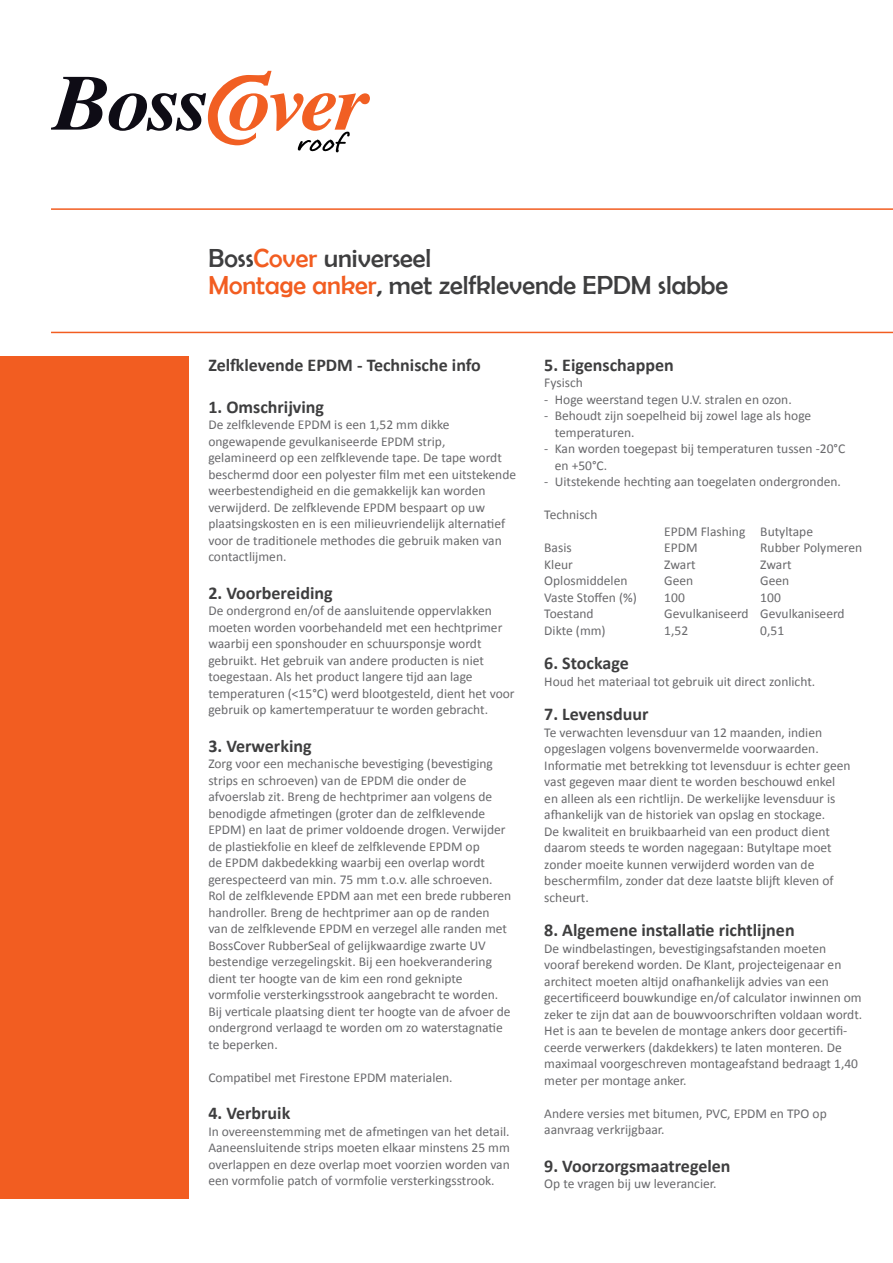
<style>
.page{position:relative;width:893px;height:1263px;background:#fff}
.page>*{position:absolute;margin:0;border:0;box-sizing:border-box;transform-origin:0 0}
.t1{font:26.25px/26.2px "Berlin Sans FB";color:#3e3e3f}
.t2{font:700 18px "Calibri";color:#3e3e3f}
.t3{font:13.5px/16.5px "Calibri";color:#69696c}
.s1{color:#f25d21}
</style>
<div class="page">
<div style="left:0;top:356px;width:189px;height:842px;background:#f25d21"></div>
<svg style="left:51px;top:71px;width:319px;height:81px"></svg>
<hr style="left:51px;top:208px;width:842px;height:2px;background:#f25d21">
<hr style="left:51px;top:332px;width:842px;height:1px;background:#f25d21">
<h1 class="t1" style="left:208px;top:245px;width:521px">Boss<span class="s1">Cover</span> universeel<br><span class="s1">Montage anker</span>, met zelfklevende EPDM slabbe</h1>
<h2 class="t2" style="left:208px;top:354px;width:274px">Zelfklevende EPDM - Technische info</h2>
<h2 class="t2" style="left:208px;top:396px;width:117px">1. Omschrijving</h2>
<p class="t3" style="left:208px;top:416px;width:309px">De zelfklevende EPDM is een 1,52 mm dikke ongewapende gevulkaniseerde EPDM strip, gelamineerd op een zelfklevende tape. De tape wordt beschermd door een polyester film met een uitstekende weerbestendigheid en die gemakkelijk kan worden verwijderd. De zelfklevende EPDM bespaart op uw plaatsingskosten en is een milieuvriendelijk alternatief voor de traditionele methodes die gebruik maken van contactlijmen.</p>
<h2 class="t2" style="left:208px;top:582px;width:126px">2. Voorbereiding</h2>
<p class="t3" style="left:208px;top:602px;width:308px">De ondergrond en/of de aansluitende oppervlakken moeten worden voorbehandeld met een hechtprimer waarbij een sponshouder en schuursponsje wordt gebruikt. Het gebruik van andere producten is niet toegestaan. Als het product langere tijd aan lage temperaturen (&lt;15°C) werd blootgesteld, dient het voor gebruik op kamertemperatuur te worden gebracht.</p>
<h2 class="t2" style="left:208px;top:735px;width:105px">3. Verwerking</h2>
<p class="t3" style="left:208px;top:755px;width:304px">Zorg voor een mechanische bevestiging (bevestiging strips en schroeven) van de EPDM die onder de afvoerslab zit. Breng de hechtprimer aan volgens de benodigde afmetingen (groter dan de zelfklevende EPDM) en laat de primer voldoende drogen. Verwijder de plastiekfolie en kleef de zelfklevende EPDM op<br>de EPDM dakbedekking waarbij een overlap wordt gerespecteerd van min. 75 mm t.o.v. alle schroeven.<br>Rol de zelfklevende EPDM aan met een brede rubberen handroller. Breng de hechtprimer aan op de randen van de zelfklevende EPDM en verzegel alle randen met BossCover RubberSeal of gelijkwaardige zwarte UV bestendige verzegelingskit. Bij een hoekverandering dient ter hoogte van de kim een rond geknipte vormfolie versterkingsstrook aangebracht te worden.<br>Bij verticale plaatsing dient ter hoogte van de afvoer de ondergrond verlaagd te worden om zo waterstagnatie te beperken.</p>
<p class="t3" style="left:208px;top:1068px;width:246px">Compatibel met Firestone EPDM materialen.</p>
<h2 class="t2" style="left:208px;top:1102px;width:83px">4. Verbruik</h2>
<p class="t3" style="left:208px;top:1122px;width:303px;text-align:justify">In overeenstemming met de afmetingen van het detail.<br>Aaneensluitende strips moeten elkaar minstens 25 mm overlappen en deze overlap moet voorzien worden van een vormfolie patch of vormfolie versterkingsstrook.</p>
<h2 class="t2" style="left:544px;top:354px;width:131px">5. Eigenschappen</h2>
<p class="t3" style="left:544px;top:374px;width:40px">Fysisch</p>
<p class="t3" style="left:544px;top:390px;width:249px">- Hoge weerstand tegen U.V. stralen en ozon.</p>
<p class="t3" style="left:555px;top:407px;width:258px;text-indent:-11px">- Behoudt zijn soepelheid bij zowel lage als hoge temperaturen.</p>
<p class="t3" style="left:555px;top:440px;width:292px;text-indent:-11px">- Kan worden toegepast bij temperaturen tussen -20°C en +50°C.</p>
<p class="t3" style="left:544px;top:473px;width:298px">- Uitstekende hechting aan toegelaten ondergronden.</p>
<p class="t3" style="left:544px;top:506px;width:55px">Technisch</p>
<p class="t3" style="left:664px;top:522px;width:150px">EPDM Flashing Butyltape</p>
<p class="t3" style="left:544px;top:539px;width:29px">Basis</p>
<p class="t3" style="left:664px;top:539px;width:35px">EPDM</p>
<p class="t3" style="left:760px;top:539px;width:103px">Rubber Polymeren</p>
<p class="t3" style="left:544px;top:555px;width:30px">Kleur</p>
<p class="t3" style="left:664px;top:555px;width:33px">Zwart</p>
<p class="t3" style="left:760px;top:555px;width:33px">Zwart</p>
<p class="t3" style="left:544px;top:572px;width:85px">Oplosmiddelen</p>
<p class="t3" style="left:664px;top:572px;width:31px">Geen</p>
<p class="t3" style="left:760px;top:572px;width:31px">Geen</p>
<p class="t3" style="left:544px;top:588px;width:94px">Vaste Stoffen (%)</p>
<p class="t3" style="left:664px;top:588px;width:22px">100</p>
<p class="t3" style="left:760px;top:588px;width:22px">100</p>
<p class="t3" style="left:544px;top:605px;width:51px">Toestand</p>
<p class="t3" style="left:664px;top:605px;width:182px">Gevulkaniseerd Gevulkaniseerd</p>
<p class="t3" style="left:544px;top:621px;width:63px">Dikte (mm)</p>
<p class="t3" style="left:664px;top:621px;width:25px">1,52</p>
<p class="t3" style="left:760px;top:621px;width:25px">0,51</p>
<h2 class="t2" style="left:544px;top:652px;width:86px">6. Stockage</h2>
<p class="t3" style="left:544px;top:672px;width:272px">Houd het materiaal tot gebruik uit direct zonlicht.</p>
<h2 class="t2" style="left:544px;top:703px;width:106px">7. Levensduur</h2>
<p class="t3" style="left:544px;top:723px;width:308px">Te verwachten levensduur van 12 maanden, indien opgeslagen volgens bovenvermelde voorwaarden.<br>Informatie met betrekking tot levensduur is echter geen vast gegeven maar dient te worden beschouwd enkel en alleen als een richtlijn. De werkelijke levensduur is afhankelijk van de historiek van opslag en stockage.<br>De kwaliteit en bruikbaarheid van een product dient daarom steeds te worden nagegaan: Butyltape moet zonder moeite kunnen verwijderd worden van de beschermfilm, zonder dat deze laatste blijft kleven of scheurt.</p>
<h2 class="t2" style="left:544px;top:919px;width:252px">8. Algemene installatie richtlijnen</h2>
<p class="t3" style="left:544px;top:939px;width:319px">De windbelastingen, bevestigingsafstanden moeten vooraf berekend worden. De Klant, projecteigenaar en architect moeten altijd onafhankelijk advies van een gecertificeerd bouwkundige en/of calculator inwinnen om zeker te zijn dat aan de bouwvoorschriften voldaan wordt.<br>Het is aan te bevelen de montage ankers door gecertifi&shy;ceerde verwerkers (dakdekkers) te laten monteren. De maximaal voorgeschreven montageafstand bedraagt 1,40 meter per montage anker.</p>
<p class="t3" style="left:544px;top:1104px;width:284px">Andere versies met bitumen, PVC, EPDM en TPO op aanvraag verkrijgbaar.</p>
<h2 class="t2" style="left:544px;top:1155px;width:188px">9. Voorzorgsmaatregelen</h2>
<p class="t3" style="left:544px;top:1175px;width:174px">Op te vragen bij uw leverancier.</p>
</div>
